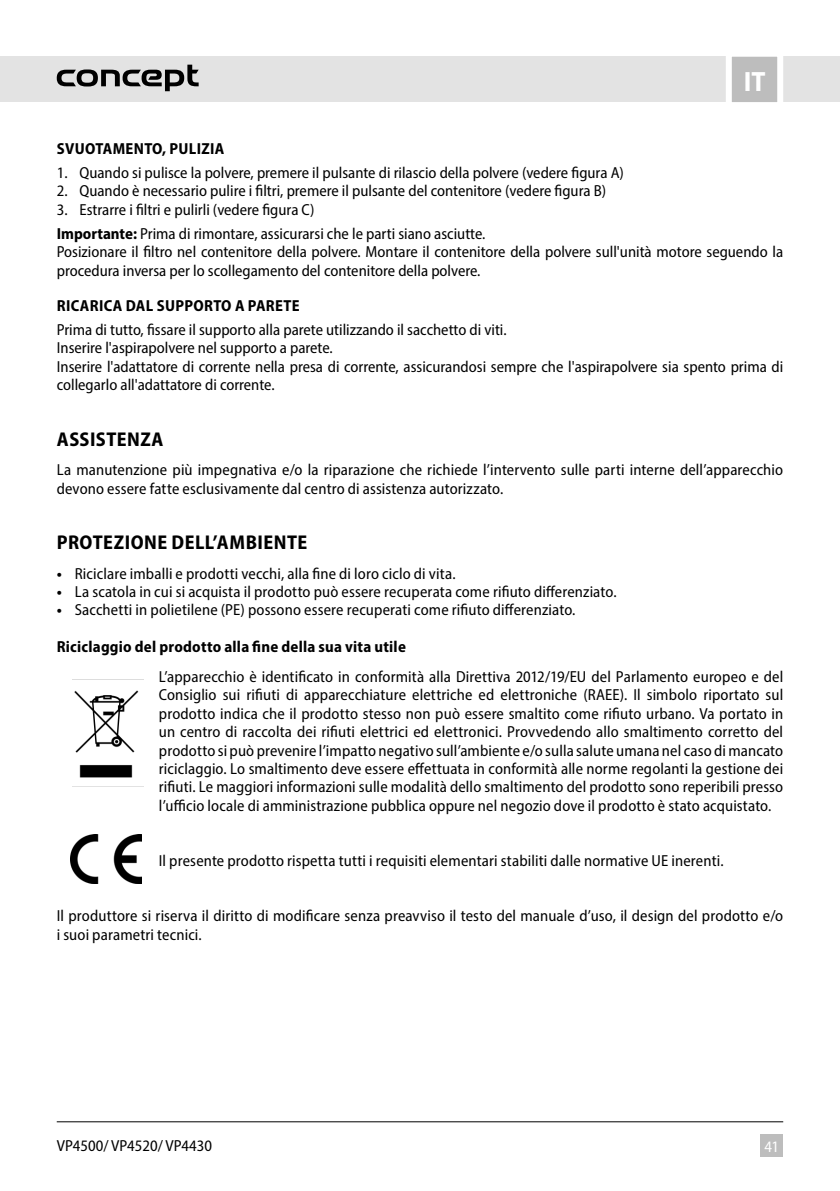
<style>
.page{position:relative;width:840px;height:1191px;background:#fff}
.page>*{position:absolute;margin:0;border:0;box-sizing:border-box;transform-origin:0 0}
.t1{font:700 semi-condensed 28px "Myriad Pro";color:#fff}
.Nadpis_odsazení_2_mm{font:700 semi-condensed 20px "Myriad Pro";letter-spacing:.025em;color:#000}
.Text{font:semi-condensed 16px/18.4px "Myriad Pro";letter-spacing:.005em;color:#000}
.Nadpis_moje_CZ{font:semi-condensed 16px/18.4px "Myriad Pro";color:#000}
.Text-2{font:700 semi-condensed 16px "Myriad Pro";letter-spacing:.015em;color:#000}
.Nadpis_moje_CZ-2{font:700 semi-condensed 16px "Myriad Pro";letter-spacing:.02em;color:#000}
.t2{font:semi-condensed 16px "Myriad Pro";color:#fff}
.s1{font-weight:700}
</style>
<div class="page">
<div style="left:0;top:57px;width:839px;height:45px;background:#e3e3e3"></div>
<div style="left:760px;top:1134px;width:22px;height:23px;background:#bdbdbd"></div>
<svg style="left:722px;top:56px;width:63px;height:46px;background:#cdcdcd"></svg>
<hr style="left:57px;top:1121px;width:725px;height:1px;background:#000">
<svg style="left:57px;top:65px;width:141px;height:26px"></svg>
<img style="left:72px;top:679px;width:71px;height:108px">
<img style="left:70px;top:834px;width:71px;height:50px">
<h1 class="t1" style="left:743px;top:64px;width:23px">IT</h1>
<p class="Nadpis_moje_CZ-2" style="left:57px;top:138px;width:169px">SVUOTAMENTO, PULIZIA</p>
<p class="Text" style="left:57px;top:163px;width:568px">1. Quando si pulisce la polvere, premere il pulsante di rilascio della polvere (vedere figura A)</p>
<p class="Text" style="left:57px;top:181px;width:550px">2. Quando è necessario pulire i filtri, premere il pulsante del contenitore (vedere figura B)</p>
<p class="Text" style="left:57px;top:200px;width:259px">3. Estrarre i filtri e pulirli (vedere figura C)</p>
<p class="Nadpis_moje_CZ" style="left:57px;top:224px;width:430px"><span class="s1">Importante:</span> Prima di rimontare, assicurarsi che le parti siano asciutte.</p>
<p class="Nadpis_moje_CZ" style="left:57px;top:242px;width:727px">Posizionare il filtro nel contenitore della polvere. Montare il contenitore della polvere sull'unità motore seguendo la procedura inversa per lo scollegamento del contenitore della polvere.</p>
<p class="Nadpis_moje_CZ-2" style="left:57px;top:295px;width:244px">RICARICA DAL SUPPORTO A PARETE</p>
<p class="Nadpis_moje_CZ" style="left:57px;top:320px;width:451px">Prima di tutto, fissare il supporto alla parete utilizzando il sacchetto di viti.</p>
<p class="Nadpis_moje_CZ" style="left:57px;top:339px;width:277px">Inserire l'aspirapolvere nel supporto a parete.</p>
<p class="Nadpis_moje_CZ" style="left:57px;top:357px;width:727px">Inserire l'adattatore di corrente nella presa di corrente, assicurandosi sempre che l'aspirapolvere sia spento prima di collegarlo all'adattatore di corrente.</p>
<p class="Nadpis_odsazení_2_mm" style="left:57px;top:426px;width:108px">ASSISTENZA</p>
<p class="Text" style="left:57px;top:460px;width:727px">La manutenzione più impegnativa e/o la riparazione che richiede l’intervento sulle parti interne dell’apparecchio devono essere fatte esclusivamente dal centro di assistenza autorizzato.</p>
<p class="Nadpis_odsazení_2_mm" style="left:57px;top:529px;width:252px">PROTEZIONE DELL’AMBIENTE</p>
<p class="Text" style="left:57px;top:564px;width:400px"><span class="s1">•</span> Riciclare imballi e prodotti vecchi, alla fine di loro ciclo di vita.</p>
<p class="Text" style="left:57px;top:582px;width:561px"><span class="s1">•</span> La scatola in cui si acquista il prodotto può essere recuperata come rifiuto differenziato.</p>
<p class="Text" style="left:57px;top:600px;width:520px"><span class="s1">•</span> Sacchetti in polietilene (PE) possono essere recuperati come rifiuto differenziato.</p>
<p class="Text-2" style="left:57px;top:636px;width:350px">Riciclaggio del prodotto alla fine della sua vita utile</p>
<p class="Text" style="left:159px;top:667px;width:625px;text-align:justify">L’apparecchio è identificato in conformità alla Direttiva 2012/19/EU del Parlamento europeo e del Consiglio sui rifiuti di apparecchiature elettriche ed elettroniche (RAEE). Il simbolo riportato sul prodotto indica che il prodotto stesso non può essere smaltito come rifiuto urbano. Va portato in un centro di raccolta dei rifiuti elettrici ed elettronici. Provvedendo allo smaltimento corretto del prodotto si può prevenire l’impatto negativo sull’ambiente e/o sulla salute umana nel caso di mancato riciclaggio. Lo smaltimento deve essere effettuata in conformità alle norme regolanti la gestione dei rifiuti. Le maggiori informazioni sulle modalità dello smaltimento del prodotto sono reperibili presso l’ufficio locale di amministrazione pubblica oppure nel negozio dove il prodotto è stato acquistato.</p>
<p class="Text" style="left:159px;top:851px;width:566px">Il presente prodotto rispetta tutti i requisiti elementari stabiliti dalle normative UE inerenti.</p>
<p class="Text" style="left:57px;top:906px;width:727px">Il produttore si riserva il diritto di modificare senza preavviso il testo del manuale d’uso, il design del prodotto e/o i suoi parametri tecnici.</p>
<p class="Text" style="left:57px;top:1135px;width:157px">VP4500/ VP4520/ VP4430</p>
<p class="t2" style="left:764px;top:1136px;width:16px">41</p>
</div>
